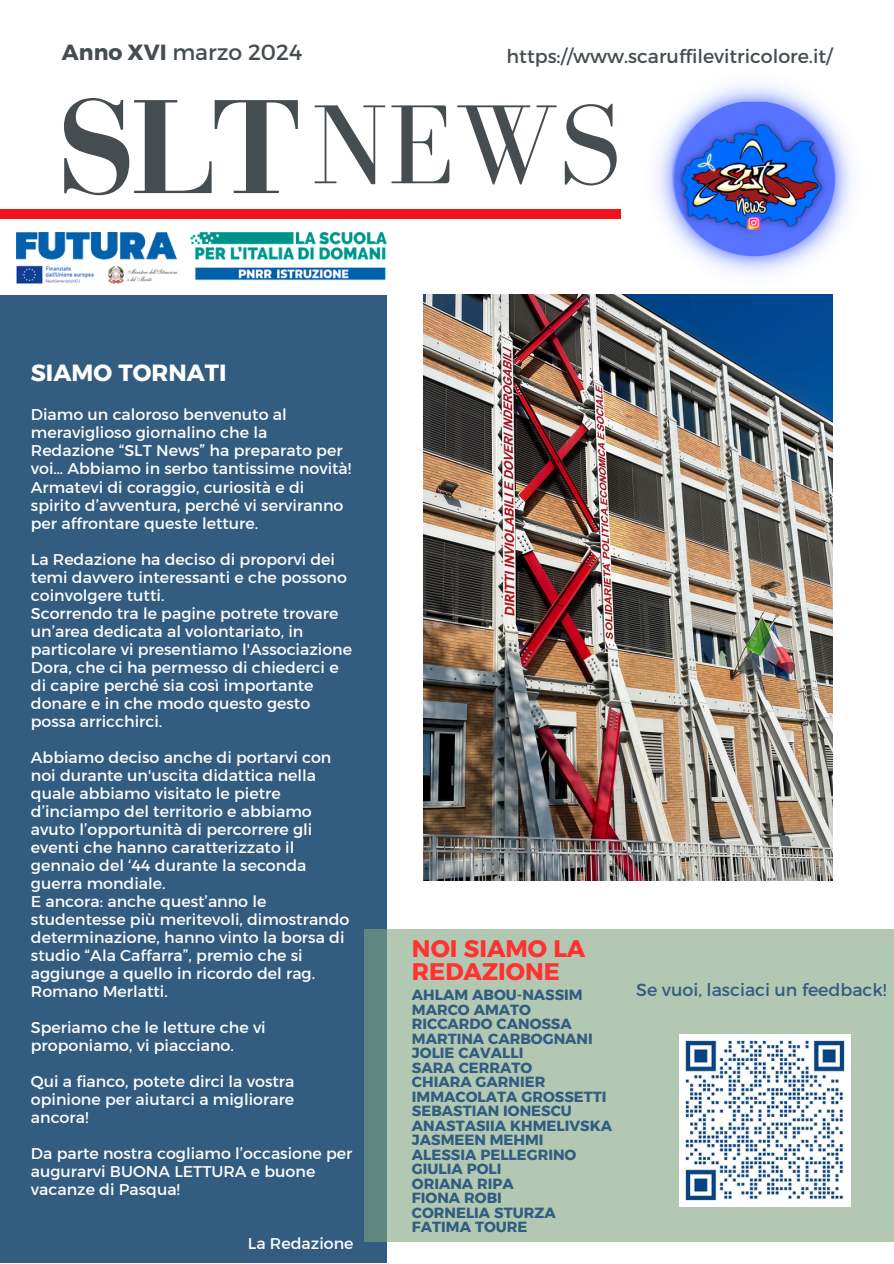
<style>
.page{position:relative;width:894px;height:1264px;background:#fff}
.page>*{position:absolute;margin:0;border:0;box-sizing:border-box;transform-origin:0 0}
.t1{font:700 132px "Bauer Bodoni Pro";color:#464d50}
.t2{font:115.8px "Bodoni FLF";color:#464d50}
.t3{font:23.85px/23.5px "Kief Montaser Bold";color:#ff3131}
.t4{font:23.4px "Kief Montaser Bold";color:#fff}
.t5{font:21.9px "Montserrat";color:#464d50}
.t6{font:19.05px "Montserrat";color:#464d50}
.t7{font:17.4px "Montserrat";color:#335d80}
.t8{font:15.9px/18px "Kief Montaser Regular";color:#fff}
.t9{font:14.7px/14.5px "Kief Montaser Bold";color:#335d80}
.s1{font-weight:700}
</style>
<div class="page">
<img style="left:424px;top:295px;width:408px;height:585px">
<div style="left:0;top:295px;width:386px;height:967px;background:#335d80"></div>
<div style="left:364px;top:929px;width:529px;height:312px;background:#b2c8b2"></div>
<img style="left:657px;top:84px;width:195px;height:190px">
<div style="left:0;top:209px;width:620px;height:10px;background:#f4131a"></div>
<img style="left:679px;top:1034px;width:171px;height:171px">
<img style="left:16px;top:232px;width:371px;height:51px">
<h1 class="t5" style="left:62px;top:38px;width:242px"><span class="s1">Anno XVI</span> marzo 2024</h1>
<p class="t6" style="left:506px;top:44px;width:327px">https://www.scaruffilevitricolore.it/</p>
<h2 class="t1" style="left:56px;top:96px;width:245px">SLT</h2>
<h3 class="t2" style="left:311px;top:82px;width:311px">NEWS</h3>
<h3 class="t4" style="left:31px;top:358px;width:197px">SIAMO TORNATI</h3>
<p class="t8" style="left:31px;top:406px;width:322px">Diamo un caloroso benvenuto al meraviglioso giornalino che la Redazione “SLT News” ha preparato per voi… Abbiamo in serbo tantissime novità!</p>
<p class="t8" style="left:31px;top:478px;width:314px">Armatevi di coraggio, curiosità e di spirito d’avventura, perché vi serviranno per affrontare queste letture.</p>
<p class="t8" style="left:31px;top:550px;width:317px">La Redazione ha deciso di proporvi dei temi davvero interessanti e che possono coinvolgere tutti.</p>
<p class="t8" style="left:31px;top:604px;width:322px">Scorrendo tra le pagine potrete trovare un’area dedicata al volontariato, in particolare vi presentiamo l'Associazione Dora, che ci ha permesso di chiederci e di capire perché sia così importante donare e in che modo questo gesto possa arricchirci.</p>
<p class="t8" style="left:31px;top:748px;width:302px">Abbiamo deciso anche di portarvi con noi durante un'uscita didattica nella quale abbiamo visitato le pietre d’inciampo del territorio e abbiamo avuto l’opportunità di percorrere gli eventi che hanno caratterizzato il gennaio del ‘44 durante la seconda guerra mondiale.</p>
<p class="t8" style="left:31px;top:892px;width:320px">E ancora: anche quest’anno le studentesse più meritevoli, dimostrando determinazione, hanno vinto la borsa di studio “Ala Caffarra”, premio che si aggiunge a quello in ricordo del rag.<br>Romano Merlatti.</p>
<p class="t8" style="left:31px;top:1018px;width:236px">Speriamo che le letture che vi proponiamo, vi piacciano.</p>
<p class="t8" style="left:31px;top:1072px;width:265px;text-align:justify">Qui a fianco, potete dirci la vostra opinione per aiutarci a migliorare ancora!</p>
<p class="t8" style="left:31px;top:1144px;width:323px">Da parte nostra cogliamo l’occasione per augurarvi BUONA LETTURA e buone vacanze di Pasqua!</p>
<p class="t8" style="left:248px;top:1234px;width:107px">La Redazione</p>
<h5 class="t3" style="left:412px;top:936px;width:175px">NOI SIAMO LA<br>REDAZIONE</h5>
<p class="t9" style="left:412px;top:987px;width:201px">AHLAM ABOU-NASSIM<br>MARCO AMATO<br>RICCARDO CANOSSA<br>MARTINA CARBOGNANI<br>JOLIE CAVALLI<br>SARA CERRATO<br>CHIARA GARNIER<br>IMMACOLATA GROSSETTI<br>SEBASTIAN IONESCU<br>ANASTASIIA KHMELIVSKA<br>JASMEEN MEHMI<br>ALESSIA PELLEGRINO<br>GIULIA POLI<br>ORIANA RIPA<br>FIONA ROBI<br>CORNELIA STURZA<br>FATIMA TOURE</p>
<h6 class="t7" style="left:636px;top:978px;width:252px">Se vuoi, lasciaci un feedback!</h6>
</div>
